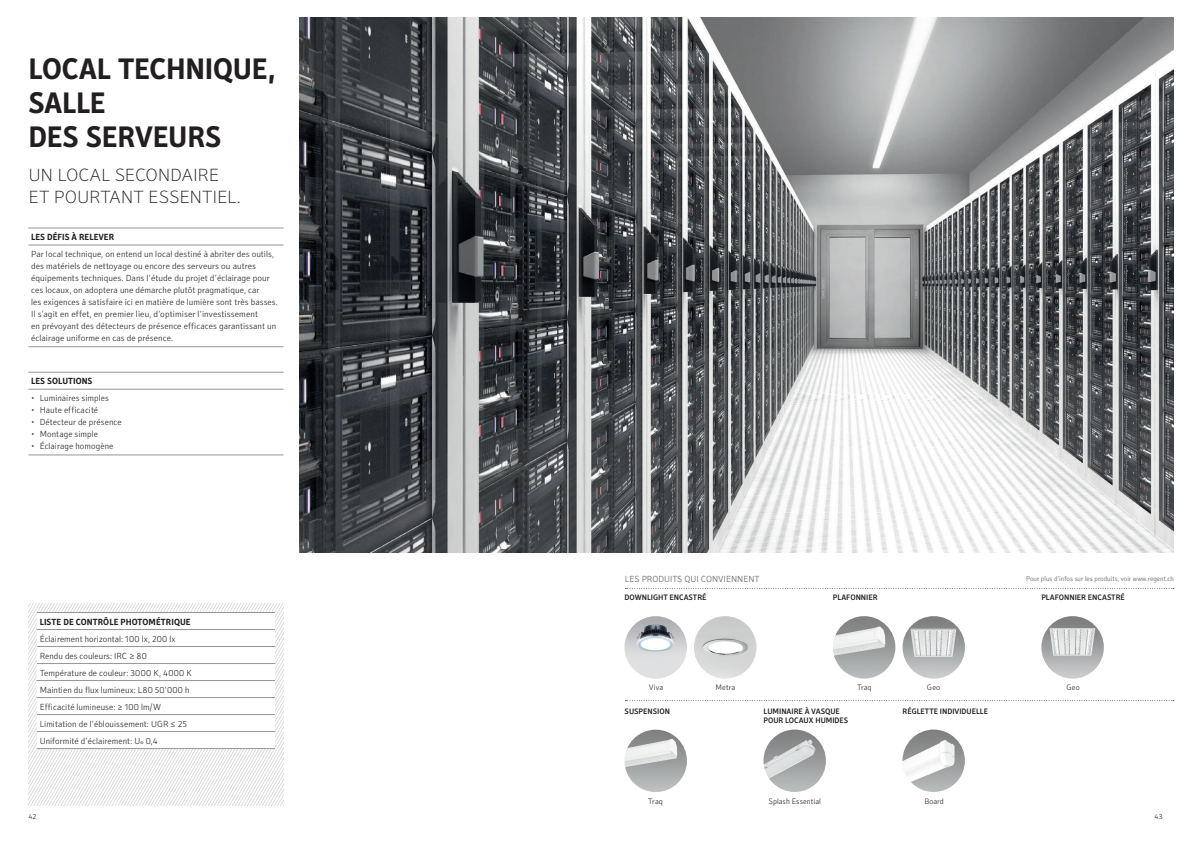
<style>
.page{position:relative;width:1191px;height:842px;background:#fff}
.page>*{position:absolute;margin:0;border:0;box-sizing:border-box;transform-origin:0 0}
.t1{font:700 30px/34px "Secca";letter-spacing:-.01em;color:#231f20}
.t2{font:100 18px/22px "Secca";letter-spacing:-.01em;color:#231f20}
.t3{font:300 9px/12px "Secca";letter-spacing:.005em;color:#231f20}
.t4{font:700 9px "Secca";color:#231f20}
.t5{font:300 9px "Secca";color:#57585a}
.t6{font:500 8px/9.6px "Secca";color:#231f20}
.t7{font:300 8px "Secca";color:#231f20}
.t8{font:300 7.5px "Secca";color:#231f20}
.t9{font:300 7px "Secca";color:#57585a}
</style>
<div class="page">
<svg style="left:28px;top:604px;width:52px;height:201px"></svg>
<svg style="left:80px;top:604px;width:203px;height:201px"></svg>
<img style="left:299px;top:17px;width:875px;height:535px">
<img style="left:1041px;top:616px;width:62px;height:62px;border-radius:31px">
<img style="left:833px;top:616px;width:62px;height:62px;border-radius:31px">
<img style="left:694px;top:616px;width:62px;height:62px;border-radius:31px">
<img style="left:624px;top:616px;width:63px;height:62px;border-radius:31px">
<img style="left:624px;top:730px;width:63px;height:62px;border-radius:31px">
<img style="left:763px;top:729px;width:63px;height:63px;border-radius:31px">
<img style="left:902px;top:729px;width:63px;height:63px;border-radius:31px">
<img style="left:902px;top:616px;width:63px;height:62px;border-radius:31px">
<svg style="left:625px;top:588px;width:549px;height:1px"></svg>
<svg style="left:625px;top:700px;width:549px;height:1px"></svg>
<svg style="left:37px;top:613px;width:238px;height:135px"></svg>
<hr style="left:37px;top:612px;width:238px;height:1px;background:#939598">
<hr style="left:37px;top:629px;width:238px;height:1px;background:#939598">
<hr style="left:37px;top:646px;width:238px;height:1px;background:#939598">
<hr style="left:37px;top:663px;width:238px;height:1px;background:#939598">
<hr style="left:37px;top:680px;width:238px;height:1px;background:#939598">
<hr style="left:37px;top:697px;width:238px;height:1px;background:#939598">
<hr style="left:37px;top:714px;width:238px;height:1px;background:#939598">
<hr style="left:37px;top:731px;width:238px;height:1px;background:#939598">
<hr style="left:37px;top:748px;width:238px;height:1px;background:#939598">
<hr style="left:28px;top:372px;width:255px;height:1px;background:#939598">
<hr style="left:28px;top:389px;width:255px;height:1px;background:#939598">
<hr style="left:28px;top:455px;width:255px;height:1px;background:#939598">
<hr style="left:28px;top:228px;width:255px;height:1px;background:#939598">
<hr style="left:28px;top:245px;width:255px;height:1px;background:#939598">
<hr style="left:28px;top:347px;width:255px;height:1px;background:#939598">
<h1 class="t1" style="left:28px;top:53px;width:249px">LOCAL TECHNIQUE,<br>SALLE<br>DES SERVEURS</h1>
<h2 class="t2" style="left:28px;top:164px;width:214px">UN LOCAL SECONDAIRE<br>ET POURTANT ESSENTIEL.</h2>
<p class="t4" style="left:31px;top:232px;width:84px">LES DÉFIS À RELEVER</p>
<p class="t3" style="left:31px;top:248px;width:248px">Par local technique, on entend un local destiné à abriter des outils, des matériels de nettoyage ou encore des serveurs ou autres équipements techniques. Dans l’étude du projet d’éclairage pour ces locaux, on adoptera une démarche plutôt pragmatique, car<br>les exigences à satisfaire ici en matière de lumière sont très basses.<br>Il s’agit en effet, en premier lieu, d’optimiser l’investissement<br>en prévoyant des détecteurs de présence efficaces garantissant un éclairage uniforme en cas de présence.</p>
<p class="t4" style="left:31px;top:376px;width:63px">LES SOLUTIONS</p>
<p class="t3" style="left:31px;top:393px;width:79px">• Luminaires simples</p>
<p class="t3" style="left:31px;top:405px;width:68px">• Haute efficacité</p>
<p class="t3" style="left:31px;top:417px;width:92px">• Détecteur de présence</p>
<p class="t3" style="left:31px;top:429px;width:68px">• Montage simple</p>
<p class="t3" style="left:31px;top:441px;width:84px">• Éclairage homogène</p>
<p class="t4" style="left:40px;top:616px;width:153px">LISTE DE CONTRÔLE PHOTOMÉTRIQUE</p>
<p class="t3" style="left:40px;top:630px;width:154px;line-height:17px">Éclairement horizontal: 100 lx, 200 lx Rendu des couleurs: IRC ≥ 80<br>Température de couleur: 3000 K, 4000 K Maintien du flux lumineux: L80 50’000 h Efficacité lumineuse: ≥ 100 lm/W Limitation de l’éblouissement: UGR ≤ 25<br>Uniformité d’éclairement: Uo 0,4</p>
<p class="t5" style="left:625px;top:574px;width:136px">LES PRODUITS QUI CONVIENNENT</p>
<p class="t9" style="left:1026px;top:575px;width:149px">Pour plus d’infos sur les produits, voir www.regent.ch</p>
<p class="t6" style="left:624px;top:593px;width:83px">DOWNLIGHT ENCASTRÉ</p>
<p class="t6" style="left:833px;top:593px;width:46px">PLAFONNIER</p>
<p class="t6" style="left:1041px;top:593px;width:85px">PLAFONNIER ENCASTRÉ</p>
<p class="t7" style="left:649px;top:683px;width:16px">Viva</p>
<p class="t7" style="left:715px;top:683px;width:21px">Metra</p>
<p class="t7" style="left:1066px;top:683px;width:15px">Geo</p>
<p class="t7" style="left:857px;top:683px;width:16px">Traq</p>
<p class="t7" style="left:927px;top:683px;width:15px">Geo</p>
<p class="t6" style="left:624px;top:707px;width:47px">SUSPENSION</p>
<p class="t7" style="left:648px;top:796px;width:16px">Traq</p>
<p class="t6" style="left:763px;top:707px;width:86px">LUMINAIRE À VASQUE<br>POUR LOCAUX HUMIDES</p>
<p class="t6" style="left:902px;top:707px;width:87px">RÉGLETTE INDIVIDUELLE</p>
<p class="t7" style="left:768px;top:796px;width:54px">Splash Essential</p>
<p class="t7" style="left:924px;top:796px;width:21px">Board</p>
<p class="t8" style="left:28px;top:812px;width:10px">42</p>
<p class="t8" style="left:1154px;top:812px;width:10px">43</p>
</div>
